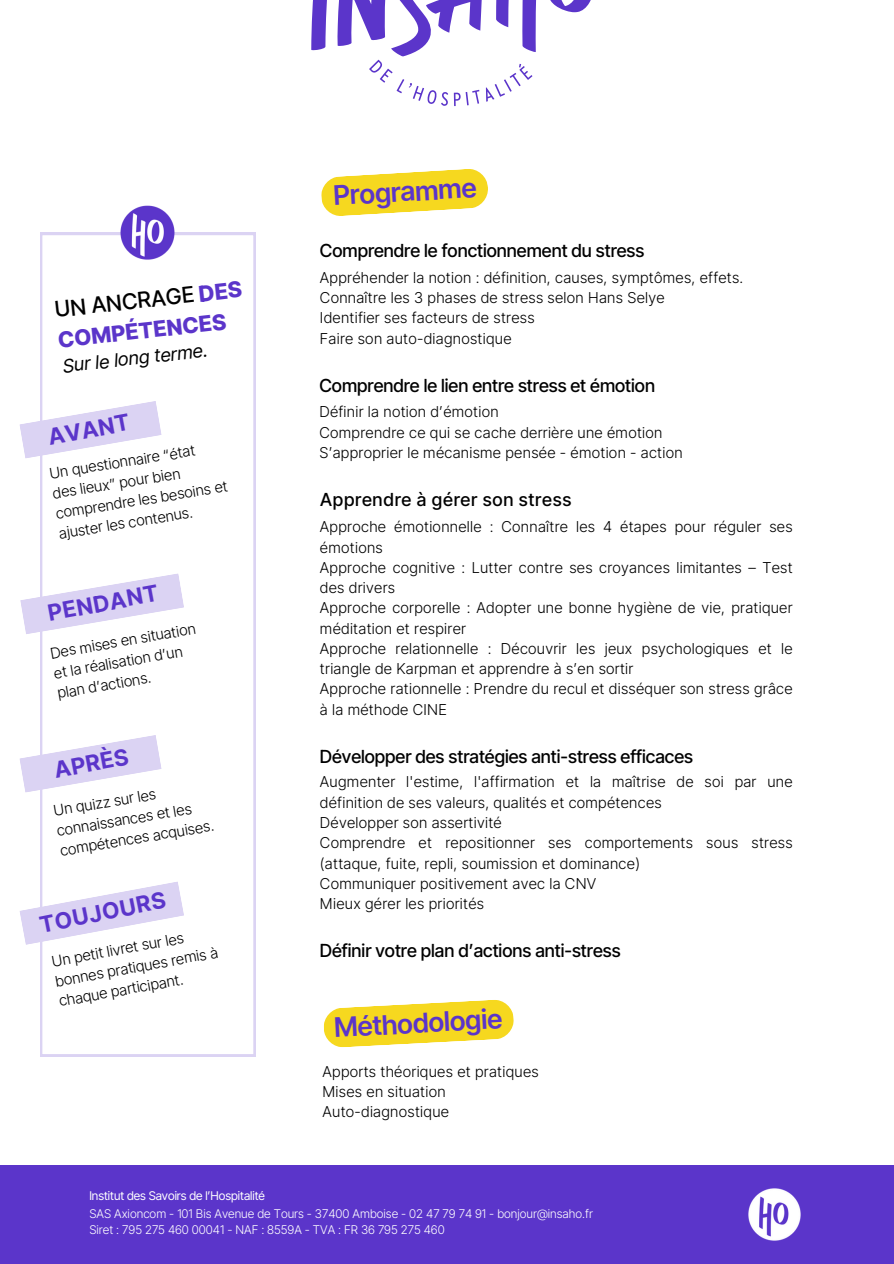
<style>
.page{position:relative;width:894px;height:1264px;background:#fff}
.page>*{position:absolute;margin:0;border:0;box-sizing:border-box;transform-origin:0 0}
.t1{font:600 27px "Inter Tight";color:#5b35ca}
.t2{font:700 22.5px "Inter Tight";color:#5b35ca}
.t3{font:800 21.9px/30.3px "Inter Tight";color:#5b35ca}
.t4{font:italic 18.6px "Inter Tight";color:#000}
.t5{font:500 18px "Inter Tight";color:#000}
.t6{font:500 18px "Inter";color:#000}
.t7{font:300 15px/20.2px "Inter Tight";letter-spacing:.02em;color:#000}
.t8{font:300 12px "Inter Tight";color:#fff}
.t9{font:12px "Inter Tight";color:#fff}
.s1{font-weight:500;color:#000}
</style>
<div class="page">
<svg style="left:311px;top:0;width:16px;height:50px"></svg>
<svg style="left:337px;top:0;width:254px;height:106px"></svg>
<div style="left:0;top:1164px;width:893px;height:99px;background:#5b35ca"></div>
<img style="left:748px;top:1188px;width:53px;height:53px">
<svg style="left:40px;top:233px;width:215px;height:823px"></svg>
<svg style="left:19px;top:401px;width:142px;height:57px"></svg>
<svg style="left:19px;top:735px;width:142px;height:57px"></svg>
<img style="left:117px;top:205px;width:62px;height:59px">
<svg style="left:20px;top:881px;width:164px;height:63px"></svg>
<svg style="left:20px;top:573px;width:164px;height:61px"></svg>
<svg style="left:321px;top:169px;width:167px;height:47px"></svg>
<svg style="left:323px;top:1000px;width:191px;height:47px"></svg>
<h5 class="t3" style="left:53px;top:294px;width:189px;rotate:-6deg"><span class="s1">UN ANCRAGE</span> DES<br>COMPÉTENCES</h5>
<p class="t4" style="left:62px;top:354px;width:147px;rotate:-6deg">Sur le long terme.</p>
<p class="t2" style="left:46px;top:424px;width:83px;rotate:-11deg">AVANT</p>
<p class="t7" style="left:48px;top:463px;width:175px;rotate:-9deg">Un questionnaire “état des lieux” pour bien comprendre les besoins et ajuster les contenus.</p>
<h3 class="t2" style="left:46px;top:599px;width:113px;rotate:-10deg">PENDANT</h3>
<p class="t7" style="left:49px;top:643px;width:149px;rotate:-10deg">Des mises en situation et la réalisation d’un plan d’actions.</p>
<p class="t2" style="left:52px;top:756px;width:76px;rotate:-11deg">APRÈS</p>
<h1 class="t7" style="left:52px;top:800px;width:157px;rotate:-9deg">Un quizz sur les connaissances et les compétences acquises.</h1>
<h4 class="t2" style="left:38px;top:911px;width:129px;rotate:-11deg">TOUJOURS</h4>
<p class="t7" style="left:50px;top:951px;width:166px;rotate:-10deg">Un petit livret sur les bonnes pratiques remis à chaque participant.</p>
<h2 class="t1" style="left:333px;top:179px;width:144px;rotate:-3deg">Programme</h2>
<p class="t5" style="left:320px;top:240px;width:326px">Comprendre le fonctionnement du stress</p>
<h2 class="t7" style="left:320px;top:267px;width:425px">Appréhender la notion : définition, causes, symptômes, effets.<br>Connaître les 3 phases de stress selon Hans Selye<br>Identifier ses facteurs de stress<br>Faire son auto-diagnostique</h2>
<h1 class="t5" style="left:319px;top:374px;width:337px">Comprendre le lien entre stress et émotion</h1>
<h5 class="t7" style="left:319px;top:401px;width:344px">Définir la notion d’émotion<br>Comprendre ce qui se cache derrière une émotion</h5>
<p class="t7" style="left:319px;top:442px;width:364px">S’approprier le mécanisme pensée - émotion - action</p>
<p class="t6" style="left:320px;top:488px;width:253px">Apprendre à gérer son stress</p>
<h2 class="t7" style="left:320px;top:516px;width:474px">Approche émotionnelle : Connaître les 4 étapes pour réguler ses émotions<br>Approche cognitive : Lutter contre ses croyances limitantes – Test des drivers<br>Approche corporelle : Adopter une bonne hygiène de vie, pratiquer méditation et respirer<br>Approche relationnelle : Découvrir les jeux psychologiques et le triangle de Karpman et apprendre à s’en sortir<br>Approche rationnelle : Prendre du recul et disséquer son stress grâce à la méthode CINE</h2>
<h3 class="t5" style="left:320px;top:745px;width:374px">Développer des stratégies anti-stress efficaces</h3>
<h2 class="t7" style="left:320px;top:772px;width:474px">Augmenter l'estime, l'affirmation et la maîtrise de soi par une définition de ses valeurs, qualités et compétences<br>Développer son assertivité<br>Comprendre et repositionner ses comportements sous stress (attaque, fuite, repli, soumission et dominance)<br>Communiquer positivement avec la CNV<br>Mieux gérer les priorités</h2>
<h3 class="t5" style="left:320px;top:939px;width:302px">Définir votre plan d’actions anti-stress</h3>
<h2 class="t1" style="left:333px;top:1011px;width:170px;rotate:-3deg">Méthodologie</h2>
<h3 class="t7" style="left:322px;top:1061px;width:218px">Apports théoriques et pratiques<br>Mises en situation</h3>
<p class="t7" style="left:322px;top:1101px;width:128px">Auto-diagnostique</p>
<p class="t9" style="left:89px;top:1188px;width:177px">Institut des Savoirs de l’Hospitalité</p>
<p class="t8" style="left:89px;top:1206px;width:505px">SAS Axioncom - 101 Bis Avenue de Tours - 37400 Amboise - 02 47 79 74 91 - bonjour@insaho.fr</p>
<h3 class="t8" style="left:89px;top:1222px;width:357px">Siret : 795 275 460 00041 - NAF : 8559A - TVA : FR 36 795 275 460</h3>
</div>
